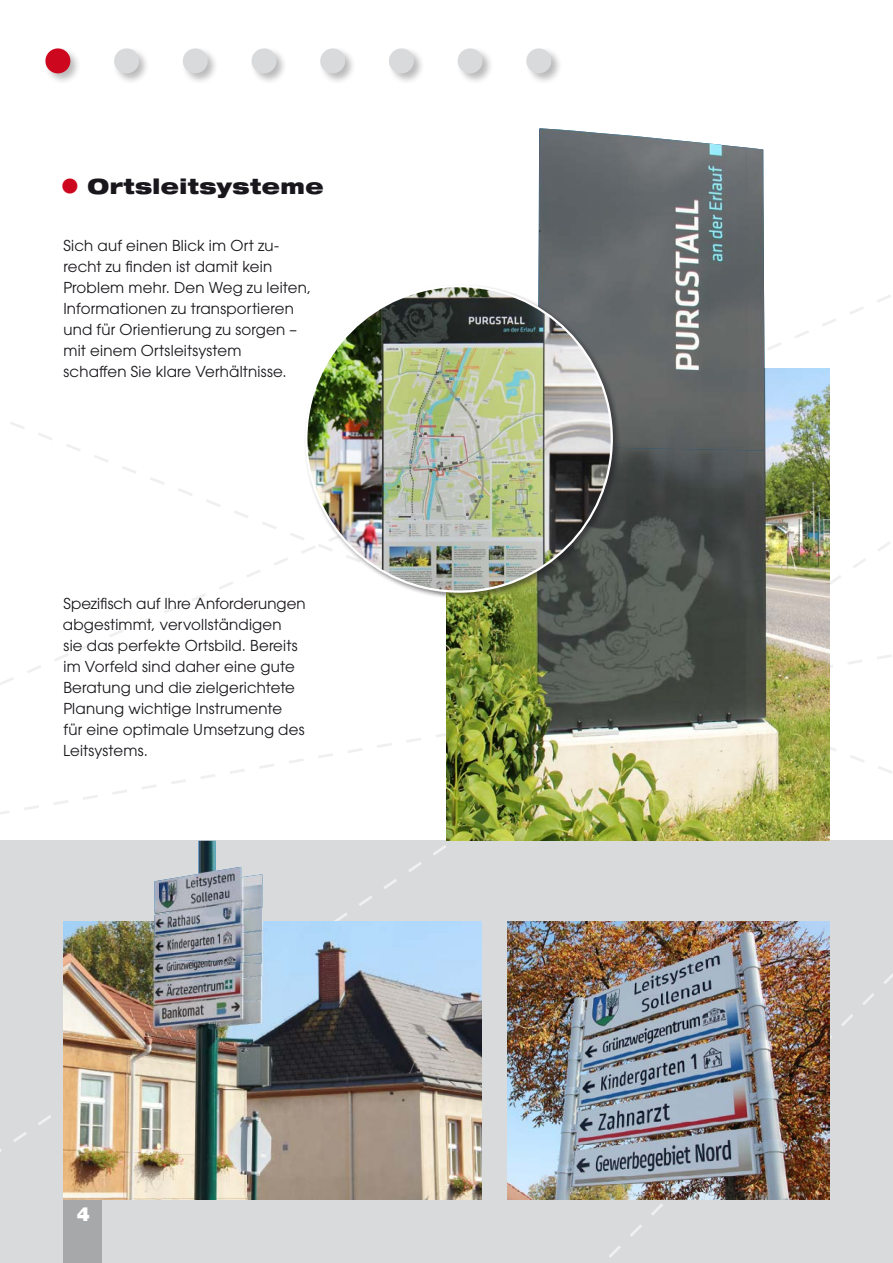
<style>
.page{position:relative;width:893px;height:1263px;background:#fff}
.page>*{position:absolute;margin:0;border:0;box-sizing:border-box;transform-origin:0 0}
.Headline_36pt{font:900 expanded 21px "Helvetica Neue LT Pro";letter-spacing:.02em;color:#1a171c}
.Headline_36pt-2{font:900 19.5px "Helvetica Neue LT Pro";color:#fff}
.AvantGarde_10pt{font:15px/21px "ITC Avant Garde Pro";letter-spacing:.01em;color:#1a171c}
.s1{font-stretch:normal;font-size:42px;color:#cd071e}
</style>
<div class="page">
<div style="left:0;top:841px;width:893px;height:422px;background:#d9dadb"></div>
<div style="left:64px;top:1199px;width:38px;height:64px;background:#a7a8aa"></div>
<svg style="left:0;top:489px;width:446px;height:375px"></svg>
<svg style="left:507px;top:295px;width:386px;height:963px"></svg>
<img style="left:507px;top:922px;width:322px;height:277px">
<div style="left:112px;top:47px;width:450px;height:38px;background:#1a171c;opacity:.3"></div>
<svg style="left:114px;top:48px;width:437px;height:25px"></svg>
<div style="left:44px;top:47px;width:38px;height:38px;background:#1a171c;opacity:.3"></div>
<svg style="left:45px;top:48px;width:25px;height:25px"></svg>
<img style="left:64px;top:922px;width:417px;height:277px">
<img style="left:154px;top:841px;width:108px;height:122px">
<img style="left:446px;top:369px;width:383px;height:472px">
<img style="left:538px;top:128px;width:227px;height:323px">
<div style="left:304px;top:284px;width:317px;height:316px;background:#1a171c;opacity:.5"></div>
<img style="left:306px;top:286px;width:306px;height:306px;border-radius:153px">
<p class="Headline_36pt" style="left:60px;top:172px;width:266px"><span class="s1">•</span> Ortsleitsysteme</p>
<p class="AvantGarde_10pt" style="left:63px;top:235px;width:249px">Sich auf einen Blick im Ort zu&shy;recht zu finden ist damit kein<br>Problem mehr. Den Weg zu leiten,<br>Informationen zu transportieren und für Orientierung zu sorgen – mit einem Ortsleitsystem<br>schaffen Sie klare Verhältnisse.</p>
<p class="AvantGarde_10pt" style="left:63px;top:593px;width:244px">Spezifisch auf Ihre Anforderungen abgestimmt, vervollständigen<br>sie das perfekte Ortsbild. Bereits im Vorfeld sind daher eine gute<br>Beratung und die zielgerichtete<br>Planung wichtige Instrumente<br>für eine optimale Umsetzung des<br>Leitsystems.</p>
<p class="Headline_36pt-2" style="left:77px;top:1202px;width:15px">4</p>
</div>
